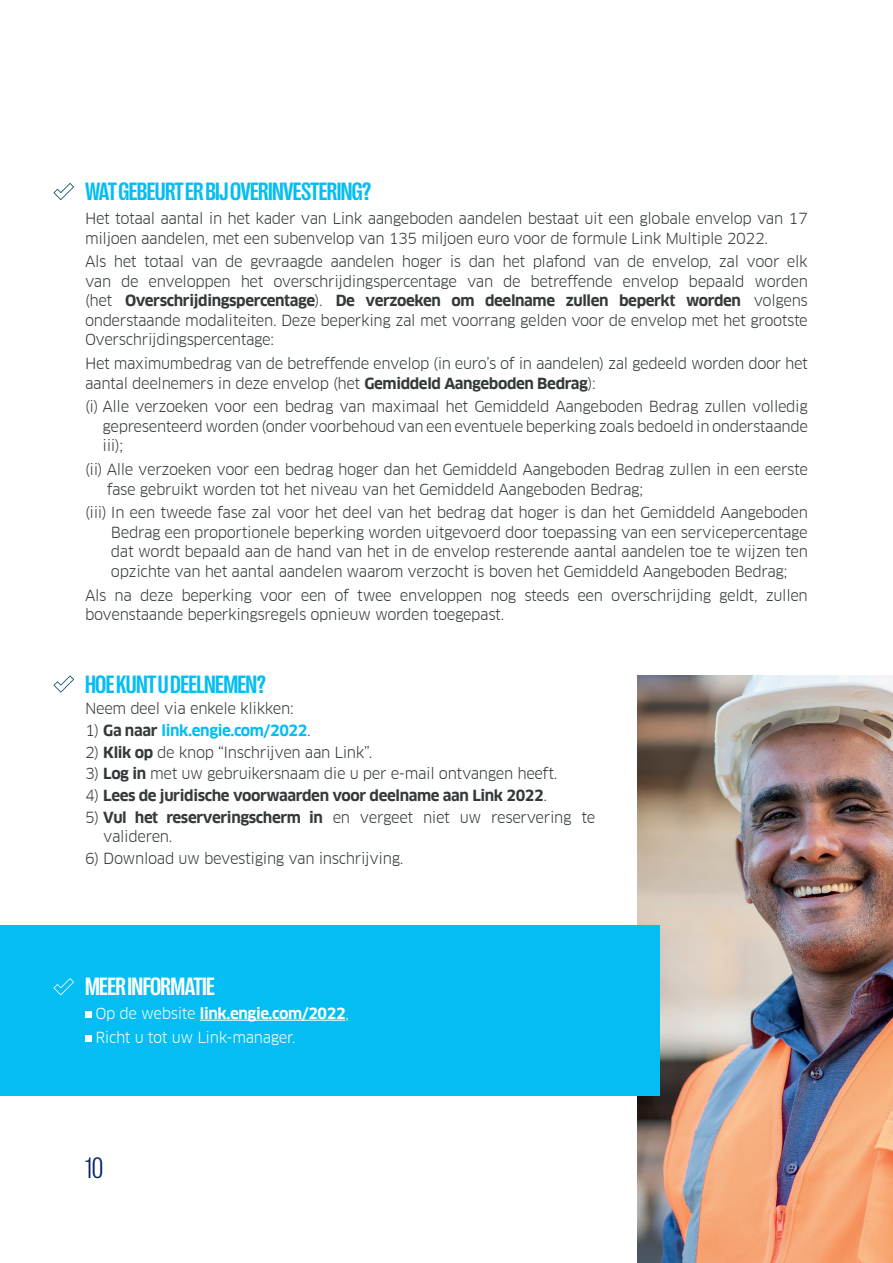
<style>
.page{position:relative;width:893px;height:1263px;background:#fff}
.page>*{position:absolute;margin:0;border:0;box-sizing:border-box;transform-origin:0 0}
.t1{font:300 condensed 30px "Right Grotesk";color:#052265}
.t2{font:700 condensed 25.5px "Right Grotesk";letter-spacing:-.025em;color:#04bdf2}
.t3{font:700 condensed 25.5px "Right Grotesk";letter-spacing:-.025em;color:#fff}
.t4{font:15px/19.5px "Clan Offc Pro";letter-spacing:-.025em;color:#343a3c}
.t5{font:700 15px "Clan Offc Pro";letter-spacing:-.025em;color:#343a3c}
.t6{font:700 15px "Clan Offc Pro";letter-spacing:-.025em;color:#fff}
.t7{font:700 15px "Clan Offc Pro";letter-spacing:-.025em;color:#04bdf2}
.t8{font:15px "Clan Offc Pro";letter-spacing:-.025em;color:#fff}
.s1{font-weight:700}
.s2{font-weight:400;color:#343a3c}
.s3{color:#343a3c}
.s4{font-weight:400}
</style>
<div class="page">
<img style="left:638px;top:675px;width:255px;height:588px">
<div style="left:0;top:925px;width:659px;height:170px;background:#04bdf2"></div>
<hr style="left:200px;top:1020px;width:145px;height:1px;background:#fff">
<svg style="left:85px;top:1011px;width:6px;height:6px"></svg>
<svg style="left:85px;top:1035px;width:6px;height:6px"></svg>
<svg style="left:53px;top:183px;width:21px;height:17px"></svg>
<svg style="left:53px;top:675px;width:21px;height:18px"></svg>
<svg style="left:53px;top:978px;width:21px;height:17px"></svg>
<p class="t2" style="left:85px;top:178px;width:288px">WAT GEBEURT ER BIJ OVERINVESTERING?</p>
<p class="t4" style="left:85px;top:209px;width:724px">Het totaal aantal in het kader van Link aangeboden aandelen bestaat uit een globale envelop van 17 miljoen aandelen, met een subenvelop van 135 miljoen euro voor de formule Link Multiple 2022.</p>
<p class="t4" style="left:85px;top:252px;width:724px;text-align:justify">Als het totaal van de gevraagde aandelen hoger is dan het plafond van de envelop, zal voor elk van de enveloppen het overschrijdingspercentage van de betreffende envelop bepaald worden (het <span class="s1">Overschrijdingspercentage</span>). <span class="s1">De verzoeken om deelname zullen beperkt worden</span> volgens onderstaande modaliteiten. Deze beperking zal met voorrang gelden voor de envelop met het grootste Overschrijdingspercentage:</p>
<p class="t4" style="left:85px;top:354px;width:724px">Het maximumbedrag van de betreffende envelop (in euro’s of in aandelen) zal gedeeld worden door het aantal deelnemers in deze envelop (het <span class="s1">Gemiddeld Aangeboden Bedrag</span>):</p>
<p class="t4" style="left:102px;top:397px;width:707px;text-align:justify;text-indent:-17px">(i) Alle verzoeken voor een bedrag van maximaal het Gemiddeld Aangeboden Bedrag zullen volledig gepresenteerd worden (onder voorbehoud van een eventuele beperking zoals bedoeld in onderstaande iii);</p>
<p class="t4" style="left:107px;top:460px;width:703px;text-indent:-22px">(ii) Alle verzoeken voor een bedrag hoger dan het Gemiddeld Aangeboden Bedrag zullen in een eerste fase gebruikt worden tot het niveau van het Gemiddeld Aangeboden Bedrag;</p>
<p class="t4" style="left:111px;top:503px;width:698px;text-align:justify;text-indent:-26px">(iii) In een tweede fase zal voor het deel van het bedrag dat hoger is dan het Gemiddeld Aangeboden Bedrag een proportionele beperking worden uitgevoerd door toepassing van een servicepercentage dat wordt bepaald aan de hand van het in de envelop resterende aantal aandelen toe te wijzen ten opzichte van het aantal aandelen waarom verzocht is boven het Gemiddeld Aangeboden Bedrag;</p>
<p class="t4" style="left:85px;top:585px;width:724px">Als na deze beperking voor een of twee enveloppen nog steeds een overschrijding geldt, zullen bovenstaande beperkingsregels opnieuw worden toegepast.</p>
<p class="t2" style="left:85px;top:671px;width:182px">HOE KUNT U DEELNEMEN?</p>
<p class="t4" style="left:85px;top:699px;width:210px">Neem deel via enkele klikken:</p>
<p class="t7" style="left:85px;top:722px;width:227px"><span class="s2">1)</span> <span class="s3">Ga naar</span> link.engie.com/2022<span class="s2">.</span></p>
<p class="t4" style="left:85px;top:742px;width:289px">2) <span class="s1">Klik op</span> de knop “Inschrijven aan Link”.</p>
<p class="t4" style="left:85px;top:764px;width:474px">3) <span class="s1">Log in</span> met uw gebruikersnaam die u per e-mail ontvangen heeft.</p>
<p class="t5" style="left:85px;top:787px;width:463px"><span class="s4">4)</span> Lees de juridische voorwaarden voor deelname aan Link 2022<span class="s4">.</span></p>
<p class="t4" style="left:103px;top:807px;width:493px;text-indent:-18px">5) <span class="s1">Vul het reserveringscherm in</span> en vergeet niet uw reservering te valideren.</p>
<p class="t4" style="left:85px;top:848px;width:320px">6) Download uw bevestiging van inschrijving.</p>
<p class="t3" style="left:85px;top:973px;width:131px">MEER INFORMATIE</p>
<p class="t6" style="left:95px;top:1005px;width:255px"><span class="s4">Op de website</span> link.engie.com/2022<span class="s4">,</span></p>
<p class="t8" style="left:95px;top:1029px;width:202px">Richt u tot uw Link-manager.</p>
<p class="t1" style="left:85px;top:1152px;width:20px">10</p>
</div>
